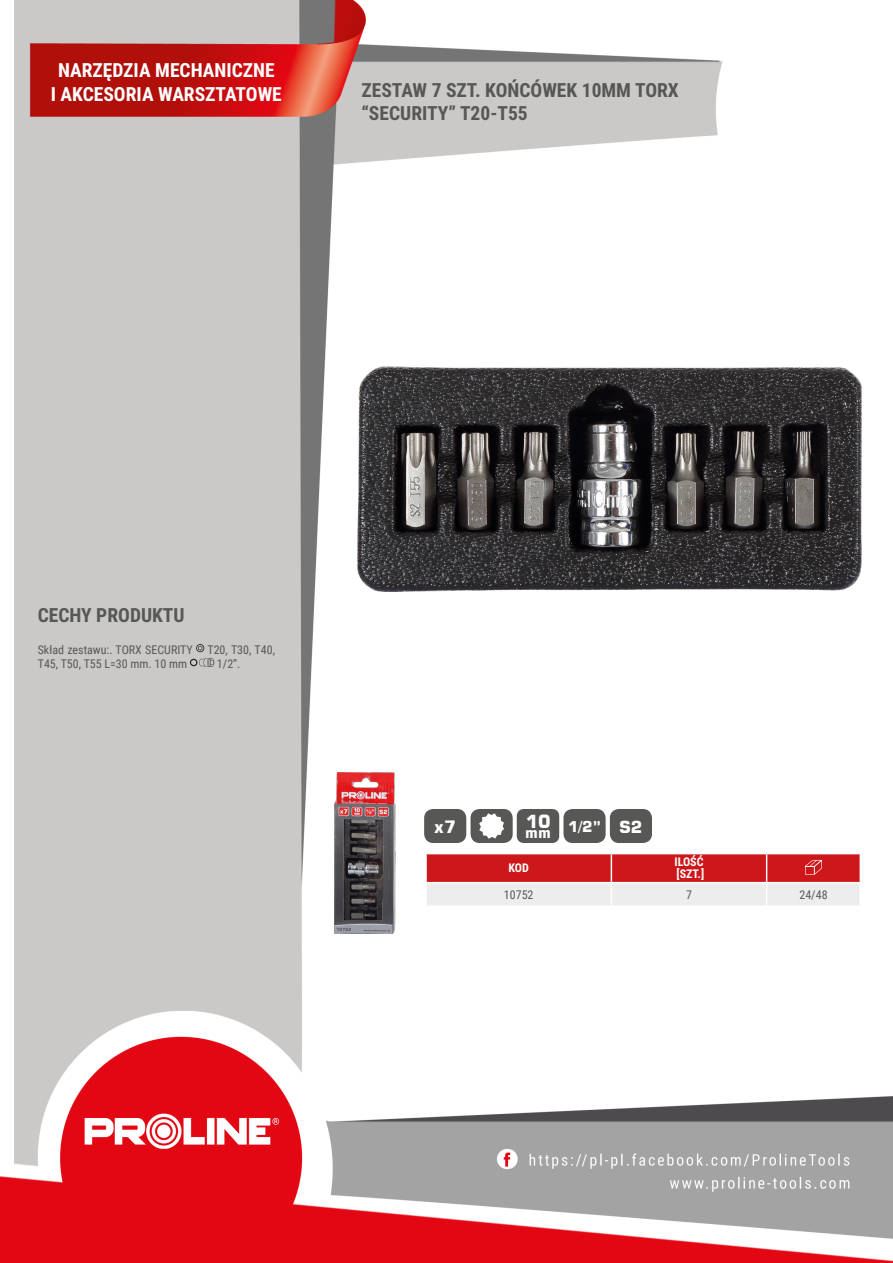
<style>
.page{position:relative;width:893px;height:1263px;background:#fff}
.page>*{position:absolute;margin:0;border:0;box-sizing:border-box;transform-origin:0 0}
.Lewo_bez_dzielenia{font:700 19.5px/23.4px "Roboto Condensed";color:#575756}
.NagĹ_Ăłwek{font:700 19.5px/23.4px "Roboto Condensed";color:#fff;text-align:center}
.MateriaĹ__CECHY{font:700 19.5px "Roboto Condensed";color:#575756}
.t1{font:700 18px "Square 721 BT";color:#fff}
.t2{font:700 17.1px "Square 721 BT";color:#fff}
.t3{font:700 16.35px "Square 721 BT";color:#fff}
.t4{font:700 15px "Square 721 BT";color:#fff}
.t5{font:700 14.85px "Square 721 BT";color:#fff}
.Opisy{font:12px/14.4px "Roboto Condensed";color:#575756}
.Ĺšrodek__wymuszenie{font:700 12px "Roboto Condensed";color:#fff}
.Center{font:12px "Roboto Condensed";color:#575756}
.Ĺšrodek_bez_dzieleni{font:700 12px "Roboto Condensed";color:#fff}
.Indeks{font:12px "Roboto Condensed";color:#575756}
.Tabelka_nagĹ_Ăłwek{font:700 12px "Roboto Condensed";color:#fff}
</style>
<div class="page">
<img style="left:0;top:0;width:893px;height:1263px">
<img style="left:358px;top:366px;width:504px;height:225px">
<svg style="left:196px;top:644px;width:8px;height:8px"></svg>
<svg style="left:190px;top:658px;width:24px;height:8px"></svg>
<hr style="left:425px;top:854px;width:2px;height:28px;background:#fff">
<hr style="left:425px;top:883px;width:2px;height:22px;background:#fff">
<hr style="left:425px;top:853px;width:186px;height:1px;background:#fff">
<hr style="left:425px;top:882px;width:186px;height:1px;background:#fff">
<hr style="left:425px;top:905px;width:186px;height:2px;background:#fff">
<hr style="left:611px;top:905px;width:156px;height:2px;background:#fff">
<hr style="left:767px;top:905px;width:94px;height:2px;background:#fff">
<svg style="left:426px;top:853px;width:435px;height:52px;background:#de8183"></svg>
<div style="left:425px;top:810px;width:41px;height:32px;background:#575756;border-radius:8px"></div>
<div style="left:424px;top:809px;width:42px;height:34px;border:1px solid #575756;border-radius:8px"></div>
<div style="left:471px;top:810px;width:41px;height:32px;background:#575756;border-radius:8px"></div>
<div style="left:470px;top:809px;width:42px;height:34px;border:1px solid #575756;border-radius:8px"></div>
<svg style="left:479px;top:813px;width:25px;height:26px"></svg>
<div style="left:517px;top:809px;width:42px;height:34px;background:#575756;border-radius:7px"></div>
<div style="left:564px;top:810px;width:41px;height:32px;background:#575756;border-radius:8px"></div>
<div style="left:563px;top:809px;width:43px;height:34px;border:1px solid #575756;border-radius:8px"></div>
<div style="left:611px;top:810px;width:40px;height:32px;background:#575756;border-radius:8px"></div>
<div style="left:610px;top:809px;width:42px;height:34px;border:1px solid #575756;border-radius:8px"></div>
<img style="left:335px;top:772px;width:60px;height:162px">
<p class="NagĹ_Ăłwek" style="left:51px;top:58px;width:233px">NARZĘDZIA MECHANICZNE<br>I AKCESORIA WARSZTATOWE</p>
<p class="Lewo_bez_dzielenia" style="left:361px;top:77px;width:319px">ZESTAW 7 SZT. KOŃCÓWEK 10MM TORX “SECURITY” T20-T55</p>
<p class="MateriaĹ__CECHY" style="left:38px;top:601px;width:148px">CECHY PRODUKTU</p>
<p class="Opisy" style="left:38px;top:642px;width:239px">Skład zestawu:. TORX SECURITY T20, T30, T40,<br>T45, T50, T55 L=30 mm. 10 mm</p>
<p class="Opisy" style="left:217px;top:656px;width:25px">1/2”.</p>
<p class="t2" style="left:434px;top:816px;width:23px">x7</p>
<p class="t1" style="left:525px;top:810px;width:27px">10</p>
<p class="t4" style="left:525px;top:823px;width:27px">mm</p>
<p class="Tabelka_nagĹ_Ăłwek" style="left:508px;top:860px;width:22px">KOD</p>
<p class="t5" style="left:568px;top:818px;width:35px">1/2”</p>
<p class="t3" style="left:619px;top:817px;width:24px">S2</p>
<p class="Ĺšrodek_bez_dzieleni" style="left:674px;top:854px;width:31px">ILOŚĆ</p>
<p class="Ĺšrodek__wymuszenie" style="left:676px;top:866px;width:29px">[SZT.]</p>
<p class="Indeks" style="left:504px;top:886px;width:31px">10752</p>
<p class="Center" style="left:686px;top:886px;width:7px">7</p>
<p class="Center" style="left:799px;top:886px;width:30px">24/48</p>
</div>
